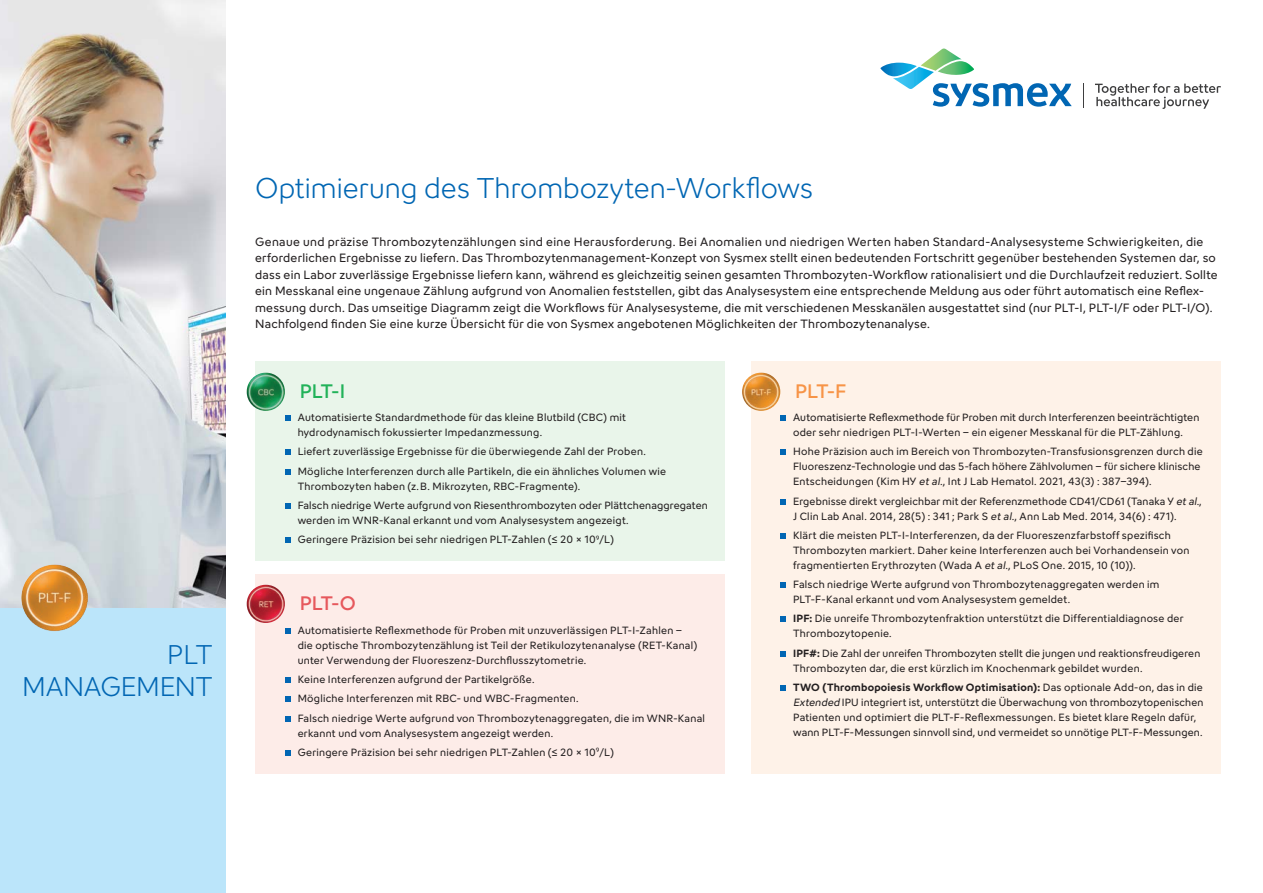
<style>
.page{position:relative;width:1263px;height:893px;background:#fff}
.page>*{position:absolute;margin:0;border:0;box-sizing:border-box;transform-origin:0 0}
.t1{font:300 28.5px "Sysmex";color:#0166b3}
.t2{font:300 27px/31.5px "Sysmex";letter-spacing:-.015em;color:#0166b3;text-align:right}
.t3{font:500 19.5px "Sysmex";color:#21b259}
.t4{font:500 19.5px "Sysmex";color:#f79447}
.t5{font:500 19.5px "Sysmex";color:#e6585c}
.t6{font:12px/16.5px "Sysmex";letter-spacing:.02em;color:#231f20}
.t7{font:10.5px/15px "Sysmex";letter-spacing:.02em;color:#231f20}
.s1{font-style:italic}
.s2{font-weight:700}
</style>
<div class="page">
<svg style="left:880px;top:49px;width:192px;height:58px"></svg>
<svg style="left:1095px;top:83px;width:126px;height:26px"></svg>
<svg style="left:1083px;top:83px;width:1px;height:24px"></svg>
<img style="left:0;top:0;width:225px;height:608px">
<div style="left:0;top:608px;width:225px;height:285px;background:#bbe5fa"></div>
<img style="left:21px;top:564px;width:67px;height:67px;border-radius:33px">
<div style="left:255px;top:361px;width:470px;height:200px;background:#e9f5ea"></div>
<svg style="left:285px;top:415px;width:6px;height:6px"></svg>
<svg style="left:285px;top:449px;width:6px;height:6px"></svg>
<svg style="left:285px;top:469px;width:6px;height:6px"></svg>
<svg style="left:285px;top:503px;width:6px;height:6px"></svg>
<svg style="left:285px;top:537px;width:6px;height:6px"></svg>
<div style="left:750px;top:361px;width:470px;height:413px;background:#fef2e8"></div>
<svg style="left:780px;top:415px;width:6px;height:6px"></svg>
<svg style="left:780px;top:449px;width:6px;height:6px"></svg>
<svg style="left:780px;top:499px;width:6px;height:6px"></svg>
<svg style="left:780px;top:533px;width:6px;height:6px"></svg>
<svg style="left:780px;top:582px;width:6px;height:6px"></svg>
<svg style="left:780px;top:616px;width:6px;height:6px"></svg>
<svg style="left:780px;top:651px;width:6px;height:6px"></svg>
<svg style="left:780px;top:685px;width:6px;height:6px"></svg>
<div style="left:255px;top:574px;width:470px;height:200px;background:#fdece8"></div>
<svg style="left:285px;top:628px;width:6px;height:6px"></svg>
<svg style="left:285px;top:677px;width:6px;height:6px"></svg>
<svg style="left:285px;top:696px;width:6px;height:6px"></svg>
<svg style="left:285px;top:716px;width:6px;height:5px"></svg>
<svg style="left:285px;top:750px;width:6px;height:6px"></svg>
<img style="left:247px;top:373px;width:38px;height:38px;border-radius:19px">
<img style="left:247px;top:585px;width:38px;height:38px;border-radius:19px">
<img style="left:742px;top:373px;width:38px;height:38px;border-radius:19px">
<h2 class="t2" style="left:22px;top:638px;width:192px">PLT<br>MANAGEMENT</h2>
<h1 class="t1" style="left:255px;top:170px;width:560px">Optimierung des Thrombozyten-Workflows</h1>
<p class="t6" style="left:255px;top:233px;width:964px">Genaue und präzise Thrombozytenzählungen sind eine Herausforderung. Bei Anomalien und niedrigen Werten haben Standard-Analysesysteme Schwierigkeiten, die erforderlichen Ergebnisse zu liefern. Das Thrombozytenmanagement-Konzept von Sysmex stellt einen bedeutenden Fortschritt gegenüber bestehenden Systemen dar, so dass ein Labor zuverlässige Ergebnisse liefern kann, während es gleichzeitig seinen gesamten Thrombozyten-Workflow rationalisiert und die Durchlaufzeit reduziert. Sollte ein Messkanal eine ungenaue Zählung aufgrund von Anomalien feststellen, gibt das Analysesystem eine entsprechende Meldung aus oder führt automatisch eine Reflex&shy;messung durch. Das umseitige Diagramm zeigt die Workflows für Analysesysteme, die mit verschiedenen Messkanälen ausgestattet sind (nur PLT-I, PLT-I/F oder PLT-I/O).<br>Nachfolgend finden Sie eine kurze Übersicht für die von Sysmex angebotenen Möglichkeiten der Thrombozytenanalyse.</p>
<h3 class="t3" style="left:300px;top:378px;width:47px">PLT-I</h3>
<p class="t7" style="left:298px;top:410px;width:330px">Automatisierte Standardmethode für das kleine Blutbild (CBC) mit hydrodynamisch fokussierter Impedanzmessung.</p>
<p class="t7" style="left:298px;top:442px;width:370px;line-height:19.2px">Liefert zuverlässige Ergebnisse für die überwiegende Zahl der Proben.<br>Mögliche Interferenzen durch alle Partikeln, die ein ähnliches Volumen wie</p>
<p class="t7" style="left:298px;top:476px;width:412px;line-height:19.2px">Thrombozyten haben (z.B. Mikrozyten, RBC-Fragmente).<br>Falsch niedrige Werte aufgrund von Riesenthrombozyten oder Plättchenaggregaten</p>
<p class="t7" style="left:298px;top:510px;width:333px;line-height:19.2px">werden im WNR-Kanal erkannt und vom Analysesystem angezeigt.<br>Geringere Präzision bei sehr niedrigen PLT-Zahlen (≤ 20 × 10<sup>9</sup>/L)</p>
<h3 class="t5" style="left:300px;top:591px;width:58px">PLT-O</h3>
<p class="t7" style="left:298px;top:622px;width:401px">Automatisierte Reflexmethode für Proben mit unzuverlässigen PLT-I-Zahlen – die optische Thrombozytenzählung ist Teil der Retikulozytenanalyse (RET-Kanal) unter Verwendung der Fluoreszenz-Durchflusszytometrie.</p>
<p class="t7" style="left:298px;top:669px;width:409px;line-height:19.2px">Keine Interferenzen aufgrund der Partikelgröße.<br>Mögliche Interferenzen mit RBC- und WBC-Fragmenten.<br>Falsch niedrige Werte aufgrund von Thrombozytenaggregaten, die im WNR-Kanal</p>
<p class="t7" style="left:298px;top:723px;width:318px;line-height:19.2px">erkannt und vom Analysesystem angezeigt werden.<br>Geringere Präzision bei sehr niedrigen PLT-Zahlen (≤ 20 × 10<sup>9</sup>/L)</p>
<h3 class="t4" style="left:795px;top:378px;width:53px">PLT-F</h3>
<p class="t7" style="left:793px;top:410px;width:408px">Automatisierte Reflexmethode für Proben mit durch Interferenzen beeinträchtigten oder sehr niedrigen PLT-I-Werten – ein eigener Messkanal für die PLT-Zählung.</p>
<p class="t7" style="left:793px;top:444px;width:411px">Hohe Präzision auch im Bereich von Thrombozyten-Transfusionsgrenzen durch die<br>Fluoreszenz-Technologie und das 5-fach höhere Zählvolumen – für sichere klinische<br>Entscheidungen (Kim HY <span class="s1">etal.</span>, Int J Lab Hematol. 2021, 43(3) : 387–394).</p>
<p class="t7" style="left:793px;top:493px;width:410px">Ergebnisse direkt vergleichbar mit der Referenzmethode CD41/CD61 (Tanaka Y <span class="s1">etal.</span>,<br>J Clin Lab Anal. 2014, 28(5) : 341 ; Park S <span class="s1">etal.</span>, Ann Lab Med. 2014, 34(6) : 471).</p>
<p class="t7" style="left:793px;top:527px;width:398px">Klärt die meisten PLT-I-Interferenzen, da der Fluoreszenzfarbstoff spezifisch<br>Thrombozyten markiert. Daher keine Interferenzen auch bei Vorhandensein von fragmentierten Erythrozyten (Wada A <span class="s1">etal.</span>, PLoS One. 2015, 10 (10)).</p>
<p class="t7" style="left:793px;top:577px;width:368px">Falsch niedrige Werte aufgrund von Thrombozytenaggregaten werden im<br>PLT-F-Kanal erkannt und vom Analysesystem gemeldet.</p>
<p class="t7" style="left:793px;top:611px;width:392px"><span class="s2">IPF:</span> Die unreife Thrombozytenfraktion unterstützt die Differentialdiagnose der<br>Thrombozytopenie.</p>
<p class="t7" style="left:793px;top:645px;width:409px"><span class="s2">IPF#:</span> Die Zahl der unreifen Thrombozyten stellt die jungen und reaktionsfreudigeren<br>Thrombozyten dar, die erst kürzlich im Knochenmark gebildet wurden.</p>
<p class="t7" style="left:793px;top:679px;width:412px"><span class="s2">TWO (Thrombopoiesis Workflow Optimisation):</span> Das optionale Add-on, das in die <span class="s1">Extended</span> IPU integriert ist, unterstützt die Überwachung von thrombozytopenischen Patienten und optimiert die PLT-F-Reflexmessungen. Es bietet klare Regeln dafür, wann PLT-F-Messungen sinnvoll sind, und vermeidet so unnötige PLT-F-Messungen.</p>
</div>
